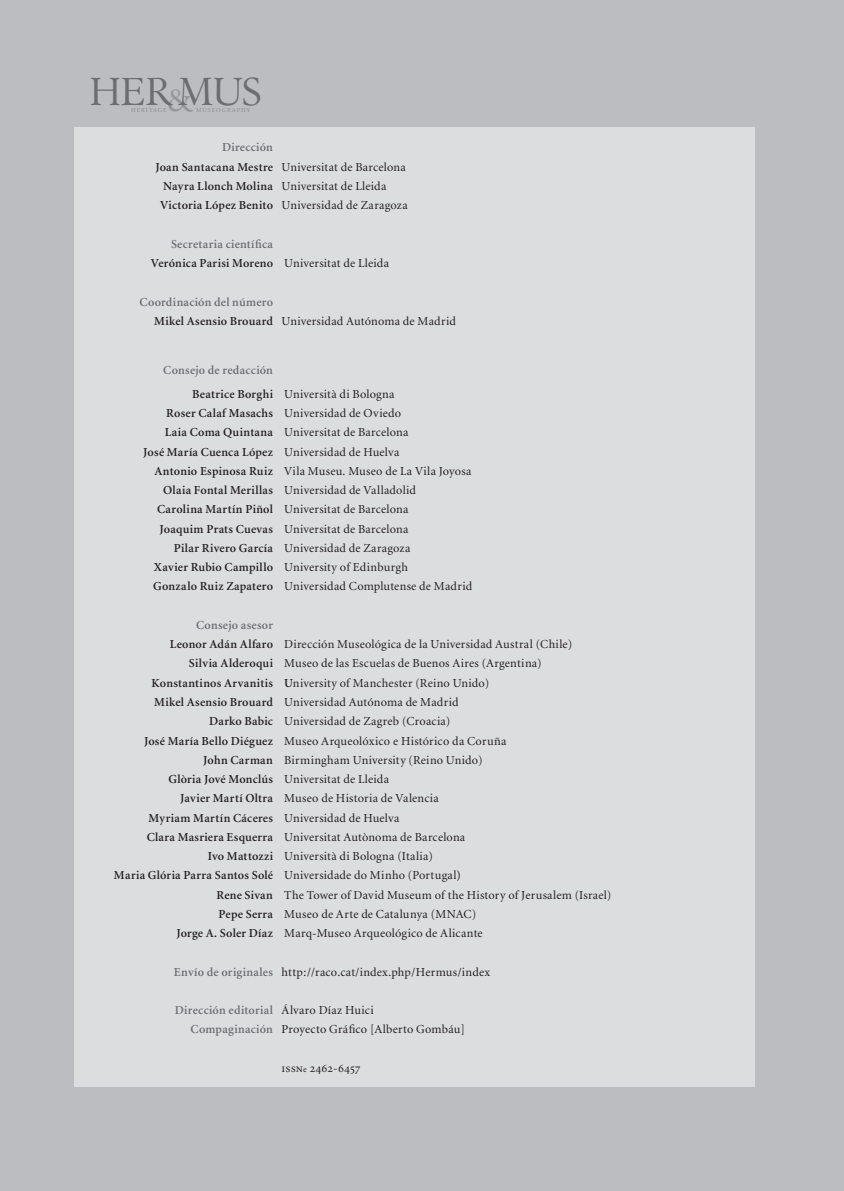
<style>
.page{position:relative;width:844px;height:1191px;background:#fff}
.page>*{position:absolute;margin:0;border:0;box-sizing:border-box;transform-origin:0 0}
.t1{font:42.18px "Augereau";color:#6c6d70}
.t2{font:34.65px "Augereau";color:#939598}
.Texto_Normal{font:12.25px "Minion";letter-spacing:.015em;color:#231f20}
.Texto_Normal-2{font:600 12.25px "Minion";letter-spacing:.02em;color:#231f20}
.Texto_Normal-3{font:600 12.25px "Minion";letter-spacing:.02em;color:#6c6d70}
.Créditos{font:600 12.25px "Minion";letter-spacing:.015em;color:#6c6d70}
.Texto_Normal-4{font:12.25px "Minion Regular SC";letter-spacing:.015em;color:#231f20}
.t3{font:6.12px "Minion Regular SC";letter-spacing:.16em;color:#8a8c8f}
.s1{font-weight:600}
.s2{font-weight:400}
.s3{font-weight:600;color:#6c6d70}
.s4{font-weight:400;color:#231f20}
.s5{font-family:"Minion";font-size:8.75px}
</style>
<div class="page">
<div style="left:0;top:0;width:843px;height:1191px;background:#bcbdc0"></div>
<div style="left:74px;top:127px;width:680px;height:959px;background:#dcdddf"></div>
<p class="t1" style="left:90px;top:66px;width:173px">HERMUS</p>
<p class="t3" style="left:131px;top:107px;width:37px">HERITAGE</p>
<p class="t3" style="left:196px;top:107px;width:56px">MUSEOGRAPHY</p>
<p class="t2" style="left:168px;top:79px;width:27px">&amp;</p>
<p class="Texto_Normal-3" style="left:222px;top:141px;width:52px">Dirección</p>
<p class="Texto_Normal" style="left:155px;top:161px;width:252px"><span class="s1">Joan Santacana Mestre</span> Universitat de Barcelona</p>
<p class="Texto_Normal" style="left:163px;top:180px;width:225px"><span class="s1">Nayra Llonch Molina</span> Universitat de Lleida</p>
<p class="Texto_Normal" style="left:160px;top:199px;width:249px"><span class="s1">Victoria López Benito</span> Universidad de Zaragoza</p>
<p class="Texto_Normal-3" style="left:171px;top:237px;width:103px">Secretaria científica</p>
<p class="Texto_Normal-2" style="left:151px;top:257px;width:240px">Verónica Parisi Moreno <span class="s2">Universitat de Lleida</span></p>
<p class="Créditos" style="left:139px;top:295px;width:135px">Coordinación del número</p>
<p class="Texto_Normal" style="left:154px;top:315px;width:303px"><span class="s1">Mikel Asensio Brouard</span> Universidad Autónoma de Madrid</p>
<p class="Texto_Normal-3" style="left:163px;top:363px;width:111px">Consejo de redacción</p>
<p class="Texto_Normal" style="left:192px;top:388px;width:204px"><span class="s1">Beatrice Borghi</span> Università di Bologna</p>
<p class="Texto_Normal" style="left:166px;top:407px;width:236px"><span class="s1">Roser Calaf Masachs</span> Universidad de Oviedo</p>
<p class="Texto_Normal" style="left:165px;top:426px;width:245px"><span class="s1">Laia Coma Quintana</span> Universitat de Barcelona</p>
<p class="Texto_Normal-2" style="left:143px;top:445px;width:257px">José María Cuenca López <span class="s2">Universidad de Huelva</span></p>
<p class="Texto_Normal" style="left:154px;top:465px;width:318px"><span class="s1">Antonio Espinosa Ruiz</span> Vila Museu. Museo de La Vila Joyosa</p>
<p class="Texto_Normal" style="left:163px;top:484px;width:254px"><span class="s1">Olaia Fontal Merillas</span> Universidad de Valladolid</p>
<p class="Texto_Normal" style="left:157px;top:503px;width:253px"><span class="s1">Carolina Martín Piñol</span> Universitat de Barcelona</p>
<p class="Texto_Normal" style="left:160px;top:523px;width:250px"><span class="s1">Joaquim Prats Cuevas</span> Universitat de Barcelona</p>
<p class="Texto_Normal" style="left:174px;top:542px;width:238px"><span class="s1">Pilar Rivero García</span> Universidad de Zaragoza</p>
<p class="Texto_Normal" style="left:154px;top:561px;width:256px"><span class="s1">Xavier Rubio Campillo</span> University of Edinburgh</p>
<p class="Texto_Normal" style="left:153px;top:580px;width:320px"><span class="s1">Gonzalo Ruiz Zapatero</span> Universidad Complutense de Madrid</p>
<p class="Texto_Normal-3" style="left:196px;top:619px;width:78px">Consejo asesor</p>
<p class="Texto_Normal" style="left:170px;top:638px;width:404px"><span class="s1">Leonor Adán Alfaro</span> Dirección Museológica de la Universidad Austral (Chile)</p>
<p class="Texto_Normal" style="left:189px;top:657px;width:354px"><span class="s1">Silvia Alderoqui</span> Museo de las Escuelas de Buenos Aires (Argentina)</p>
<p class="Texto_Normal" style="left:151px;top:677px;width:339px"><span class="s1">Konstantinos Arvanitis U</span>niversity of Manchester (Reino Unido)</p>
<p class="Texto_Normal" style="left:154px;top:696px;width:306px"><span class="s1">Mikel Asensio Brouard</span> Universidad Autónoma de Madrid</p>
<p class="Texto_Normal" style="left:209px;top:715px;width:242px"><span class="s1">Darko Babic</span> Universidad de Zagreb (Croacia)</p>
<p class="Texto_Normal" style="left:144px;top:734px;width:364px"><span class="s1">José María Bello Diéguez</span> Museo Arqueolóxico e Histórico da Coruña</p>
<p class="Texto_Normal" style="left:203px;top:754px;width:281px"><span class="s1">John Carman</span> Birmingham University (Reino Unido)</p>
<p class="Texto_Normal" style="left:168px;top:773px;width:222px"><span class="s1">Glòria Jové Monclús</span> Universitat de Lleida</p>
<p class="Texto_Normal" style="left:180px;top:792px;width:260px"><span class="s1">Javier Martí Oltra</span> Museo de Historia de Valencia</p>
<p class="Texto_Normal-2" style="left:149px;top:811px;width:252px">Myriam Martín Cáceres <span class="s2">Universidad de Huelva</span></p>
<p class="Texto_Normal" style="left:147px;top:831px;width:320px"><span class="s1">Clara Masriera Esquerra</span> Universitat Autònoma de Barcelona</p>
<p class="Texto_Normal" style="left:208px;top:850px;width:227px"><span class="s1">Ivo Mattozzi</span> Università di Bologna (Italia)</p>
<p class="Texto_Normal" style="left:114px;top:869px;width:348px"><span class="s1">Maria Glória Parra Santos Solé</span> Universidade do Minho (Portugal<span class="s1">)</span></p>
<p class="Texto_Normal" style="left:216px;top:888px;width:396px"><span class="s1">Rene Sivan</span> The Tower of David Museum of the History of Jerusalem (Israel)</p>
<p class="Texto_Normal" style="left:218px;top:908px;width:259px"><span class="s1">Pepe Serra</span> Museo de Arte de Catalunya (MNAC)</p>
<p class="Texto_Normal" style="left:176px;top:927px;width:308px"><span class="s1">Jorge A. Soler Díaz</span> Marq-Museo Arqueológico de Alicante</p>
<p class="Texto_Normal" style="left:174px;top:965px;width:318px"><span class="s3">Envío de originales</span> http://raco.cat/index.php/Hermus/index</p>
<p class="Texto_Normal-3" style="left:175px;top:1004px;width:200px">Dirección editorial <span class="s4">Álvaro Díaz Huici</span></p>
<p class="Texto_Normal" style="left:190px;top:1023px;width:276px"><span class="s3">Compaginación</span> Proyecto Gráfico [Alberto Gombáu]</p>
<p class="Texto_Normal-4" style="left:281px;top:1062px;width:80px">issn<span class="s5">e</span> 2462-6457</p>
</div>
